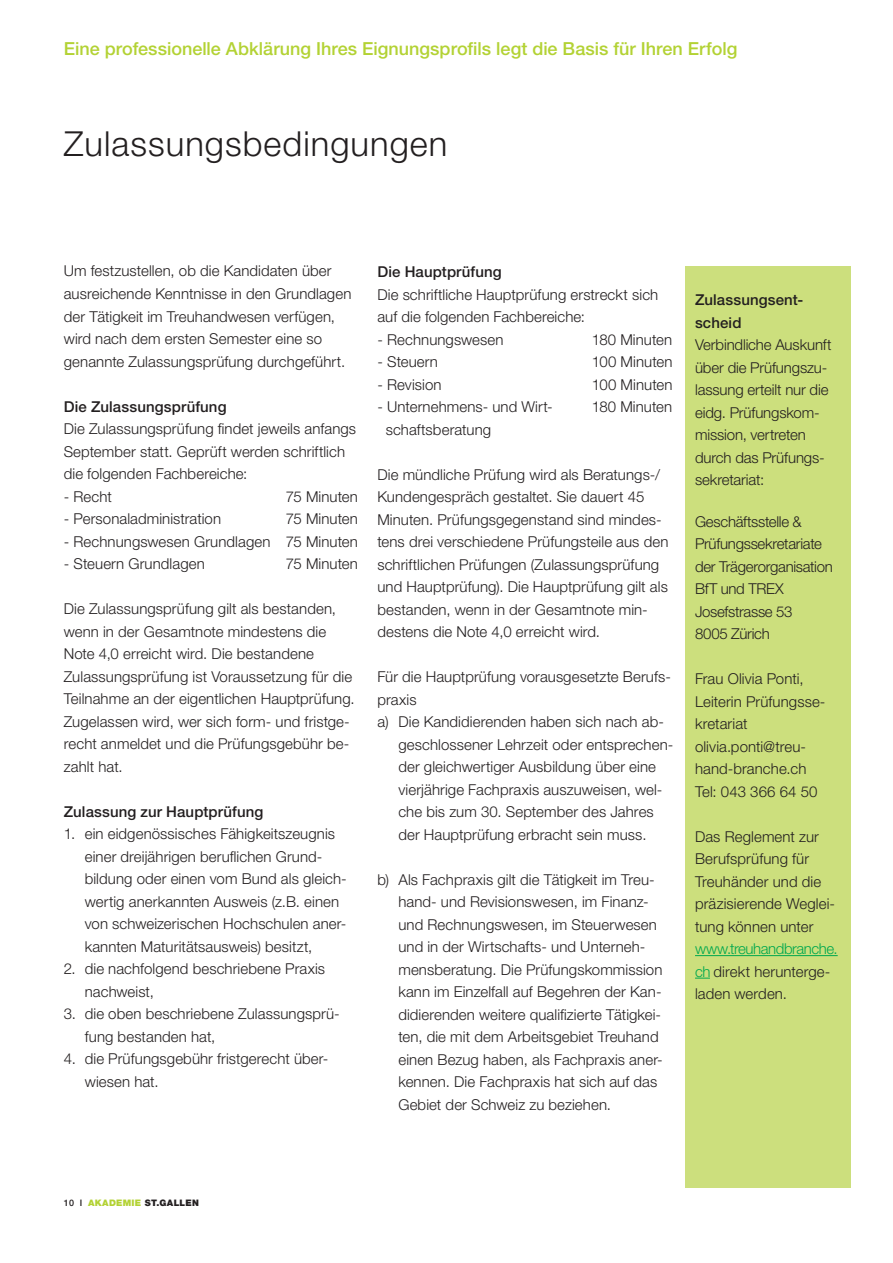
<style>
.page{position:relative;width:893px;height:1263px;background:#fff}
.page>*{position:absolute;margin:0;border:0;box-sizing:border-box;transform-origin:0 0}
.t1{font:300 34.5px "Helvetica Neue LT Pro";letter-spacing:.03em;color:#231f20}
.Rubrik-Titel_11{font:500 18px "Helvetica Neue LT Pro";color:#b3d234}
.Grundtext_10{font:300 15px/22.5px "Helvetica Neue LT Pro";letter-spacing:.005em;color:#231f20}
.Grundtext_10-2{font:300 15px/22.5px "Helvetica Neue LT Pro";letter-spacing:-.02em;color:#231f20}
.Grundtext_10-3{font:500 15px/22.5px "Helvetica Neue LT Pro";letter-spacing:.01em;color:#231f20}
.Grundtext_10-4{font:300 15px "Helvetica Neue LT Pro";letter-spacing:-.015em;color:#231f20}
.t2{font:900 9px "Helvetica Neue LT Pro";letter-spacing:.03em;color:#231f20}
.s1{color:#00a84e}
.s2{font-weight:500}
.s3{color:#b3d234}
</style>
<div class="page">
<div style="left:685px;top:266px;width:165px;height:921px;background:#ccdf7d"></div>
<hr style="left:695px;top:955px;width:143px;height:1px;background:#00a84e">
<svg style="left:695px;top:978px;width:15px;height:1px"></svg>
<p class="Rubrik-Titel_11" style="left:64px;top:38px;width:675px">Eine professionelle Abklärung Ihres Eignungsprofils legt die Basis für Ihren Erfolg</p>
<p class="t1" style="left:64px;top:123px;width:385px">Zulassungsbedingungen</p>
<p class="Grundtext_10" style="left:64px;top:260px;width:289px">Um festzustellen, ob die Kandidaten über ausreichende Kenntnisse in den Grundlagen der Tätigkeit im Treuhandwesen verfügen, wird nach dem ersten Semester eine so genannte Zulassungsprüfung durchgeführt.</p>
<p class="Grundtext_10-3" style="left:64px;top:395px;width:164px">Die Zulassungsprüfung</p>
<p class="Grundtext_10" style="left:64px;top:417px;width:294px">Die Zulassungsprüfung findet jeweils anfangs<br>September statt. Geprüft werden schriftlich die folgenden Fachbereiche:</p>
<p class="Grundtext_10" style="left:64px;top:485px;width:50px">- Recht</p>
<p class="Grundtext_10" style="left:286px;top:485px;width:74px">75 Minuten</p>
<p class="Grundtext_10" style="left:64px;top:507px;width:159px">- Personaladministration</p>
<p class="Grundtext_10" style="left:286px;top:507px;width:74px">75 Minuten</p>
<p class="Grundtext_10" style="left:64px;top:530px;width:296px">- Rechnungswesen Grundlagen 75 Minuten</p>
<p class="Grundtext_10" style="left:64px;top:552px;width:143px">- Steuern Grundlagen</p>
<p class="Grundtext_10" style="left:286px;top:552px;width:74px">75 Minuten</p>
<p class="Grundtext_10" style="left:64px;top:597px;width:292px">Die Zulassungsprüfung gilt als bestanden, wenn in der Gesamtnote mindestens die Note 4,0 erreicht wird. Die bestandene Zulassungsprüfung ist Voraussetzung für die Teilnahme an der eigentlichen Hauptprüfung.</p>
<p class="Grundtext_10" style="left:64px;top:710px;width:288px">Zugelassen wird, wer sich form- und fristge-</p>
<p class="Grundtext_10" style="left:64px;top:732px;width:287px">recht anmeldet und die Prüfungsgebühr be&shy;zahlt hat.</p>
<p class="Grundtext_10-3" style="left:64px;top:800px;width:201px">Zulassung zur Hauptprüfung</p>
<p class="Grundtext_10" style="left:64px;top:822px;width:273px">1. ein eidgenössisches Fähigkeitszeugnis</p>
<p class="Grundtext_10" style="left:85px;top:845px;width:239px">einer dreijährigen beruflichen Grund-</p>
<p class="Grundtext_10" style="left:85px;top:867px;width:263px">bildung oder einen vom Bund als gleich-</p>
<p class="Grundtext_10" style="left:85px;top:890px;width:256px">wertig anerkannten Ausweis (z.B. einen</p>
<p class="Grundtext_10" style="left:85px;top:912px;width:263px">von schweizerischen Hochschulen aner-</p>
<p class="Grundtext_10" style="left:85px;top:935px;width:229px">kannten Maturitätsausweis) besitzt,</p>
<p class="Grundtext_10" style="left:64px;top:957px;width:263px">2. die nachfolgend beschriebene Praxis</p>
<p class="Grundtext_10" style="left:85px;top:980px;width:71px">nachweist,</p>
<p class="Grundtext_10" style="left:64px;top:1002px;width:277px">3. die oben beschriebene Zulassungsprü-</p>
<p class="Grundtext_10" style="left:85px;top:1025px;width:132px">fung bestanden hat,</p>
<p class="Grundtext_10" style="left:64px;top:1047px;width:266px">4. die Prüfungsgebühr fristgerecht über-</p>
<p class="Grundtext_10" style="left:85px;top:1070px;width:75px">wiesen hat.</p>
<p class="Grundtext_10-3" style="left:377px;top:260px;width:126px">Die Hauptprüfung</p>
<p class="Grundtext_10" style="left:377px;top:283px;width:282px">Die schriftliche Hauptprüfung erstreckt sich auf die folgenden Fachbereiche:</p>
<p class="Grundtext_10" style="left:377px;top:328px;width:128px">- Rechnungswesen</p>
<p class="Grundtext_10" style="left:592px;top:328px;width:82px">180 Minuten</p>
<p class="Grundtext_10" style="left:377px;top:350px;width:62px">- Steuern</p>
<p class="Grundtext_10" style="left:592px;top:350px;width:82px">100 Minuten</p>
<p class="Grundtext_10" style="left:377px;top:373px;width:66px">- Revision</p>
<p class="Grundtext_10" style="left:592px;top:373px;width:82px">100 Minuten</p>
<p class="Grundtext_10" style="left:377px;top:395px;width:177px">- Unternehmens- und Wirt-</p>
<p class="Grundtext_10" style="left:592px;top:395px;width:82px">180 Minuten</p>
<p class="Grundtext_10" style="left:386px;top:418px;width:107px">schaftsberatung</p>
<p class="Grundtext_10" style="left:377px;top:463px;width:284px">Die mündliche Prüfung wird als Beratungs-/<br>Kundengespräch gestaltet. Sie dauert 45</p>
<p class="Grundtext_10" style="left:377px;top:508px;width:286px">Minuten. Prüfungsgegenstand sind mindes-</p>
<p class="Grundtext_10" style="left:377px;top:530px;width:293px">tens drei verschiedene Prüfungsteile aus den schriftlichen Prüfungen (Zulassungsprüfung und Hauptprüfung). Die Hauptprüfung gilt als bestanden, wenn in der Gesamtnote min&shy;destens die Note 4,0 erreicht wird.</p>
<p class="Grundtext_10" style="left:377px;top:665px;width:295px">Für die Hauptprüfung vorausgesetzte Berufs&shy;praxis</p>
<p class="Grundtext_10" style="left:377px;top:710px;width:288px">a) Die Kandidierenden haben sich nach ab-</p>
<p class="Grundtext_10" style="left:398px;top:733px;width:276px">geschlossener Lehrzeit oder entsprechen-</p>
<p class="Grundtext_10" style="left:398px;top:755px;width:259px">der gleichwertiger Ausbildung über eine</p>
<p class="Grundtext_10" style="left:398px;top:778px;width:266px">vierjährige Fachpraxis auszuweisen, wel-</p>
<p class="Grundtext_10" style="left:398px;top:800px;width:257px">che bis zum 30. September des Jahres</p>
<p class="Grundtext_10" style="left:398px;top:823px;width:250px">der Hauptprüfung erbracht sein muss.</p>
<p class="Grundtext_10" style="left:377px;top:868px;width:279px">b) Als Fachpraxis gilt die Tätigkeit im Treu-</p>
<p class="Grundtext_10" style="left:398px;top:890px;width:252px">hand- und Revisionswesen, im Finanz-</p>
<p class="Grundtext_10" style="left:398px;top:913px;width:260px">und Rechnungswesen, im Steuerwesen</p>
<p class="Grundtext_10" style="left:398px;top:935px;width:249px">und in der Wirtschafts- und Unterneh-</p>
<p class="Grundtext_10" style="left:398px;top:958px;width:266px">mensberatung. Die Prüfungskommission</p>
<p class="Grundtext_10" style="left:398px;top:980px;width:265px">kann im Einzelfall auf Begehren der Kan-</p>
<p class="Grundtext_10" style="left:398px;top:1003px;width:264px">didierenden weitere qualifizierte Tätigkei-</p>
<p class="Grundtext_10" style="left:398px;top:1025px;width:262px">ten, die mit dem Arbeitsgebiet Treuhand</p>
<p class="Grundtext_10" style="left:398px;top:1048px;width:266px">einen Bezug haben, als Fachpraxis aner-</p>
<p class="Grundtext_10" style="left:398px;top:1070px;width:260px">kennen. Die Fachpraxis hat sich auf das</p>
<p class="Grundtext_10" style="left:398px;top:1093px;width:214px">Gebiet der Schweiz zu beziehen.</p>
<p class="Grundtext_10-3" style="left:695px;top:288px;width:110px">Zulassungsent&shy;scheid</p>
<p class="Grundtext_10" style="left:695px;top:333px;width:138px">Verbindliche Auskunft über die Prüfungszu&shy;lassung erteilt nur die eidg. Prüfungskom&shy;mission, vertreten</p>
<p class="Grundtext_10" style="left:695px;top:446px;width:131px">durch das Prüfungs&shy;sekretariat:</p>
<p class="Grundtext_10-2" style="left:695px;top:510px;width:108px">Geschäftsstelle &amp;</p>
<p class="Grundtext_10-2" style="left:695px;top:532px;width:139px">Prüfungssekretariate der Trägerorganisation<br>BfT und TREX</p>
<p class="Grundtext_10-2" style="left:695px;top:600px;width:99px">Josefstrasse 53</p>
<p class="Grundtext_10-4" style="left:695px;top:624px;width:76px">8005 Zürich</p>
<p class="Grundtext_10" style="left:695px;top:667px;width:132px">Frau Olivia Ponti,<br>Leiterin Prüfungsse&shy;kretariat</p>
<p class="Grundtext_10" style="left:695px;top:735px;width:113px">olivia.ponti@treu&shy;hand-branche.ch</p>
<p class="Grundtext_10" style="left:695px;top:780px;width:124px">Tel: 043 366 64 50</p>
<p class="Grundtext_10" style="left:695px;top:825px;width:144px">Das Reglement zur<br>Berufsprüfung für<br>Treuhänder und die präzisierende Weglei&shy;tung können unter <span class="s1">www.treuhandbranche. ch</span> direkt herunterge&shy;laden werden.</p>
<p class="t2" style="left:64px;top:1197px;width:137px"><span class="s2">10 I</span> <span class="s3">AKADEMIE</span> ST.GALLEN</p>
</div>
